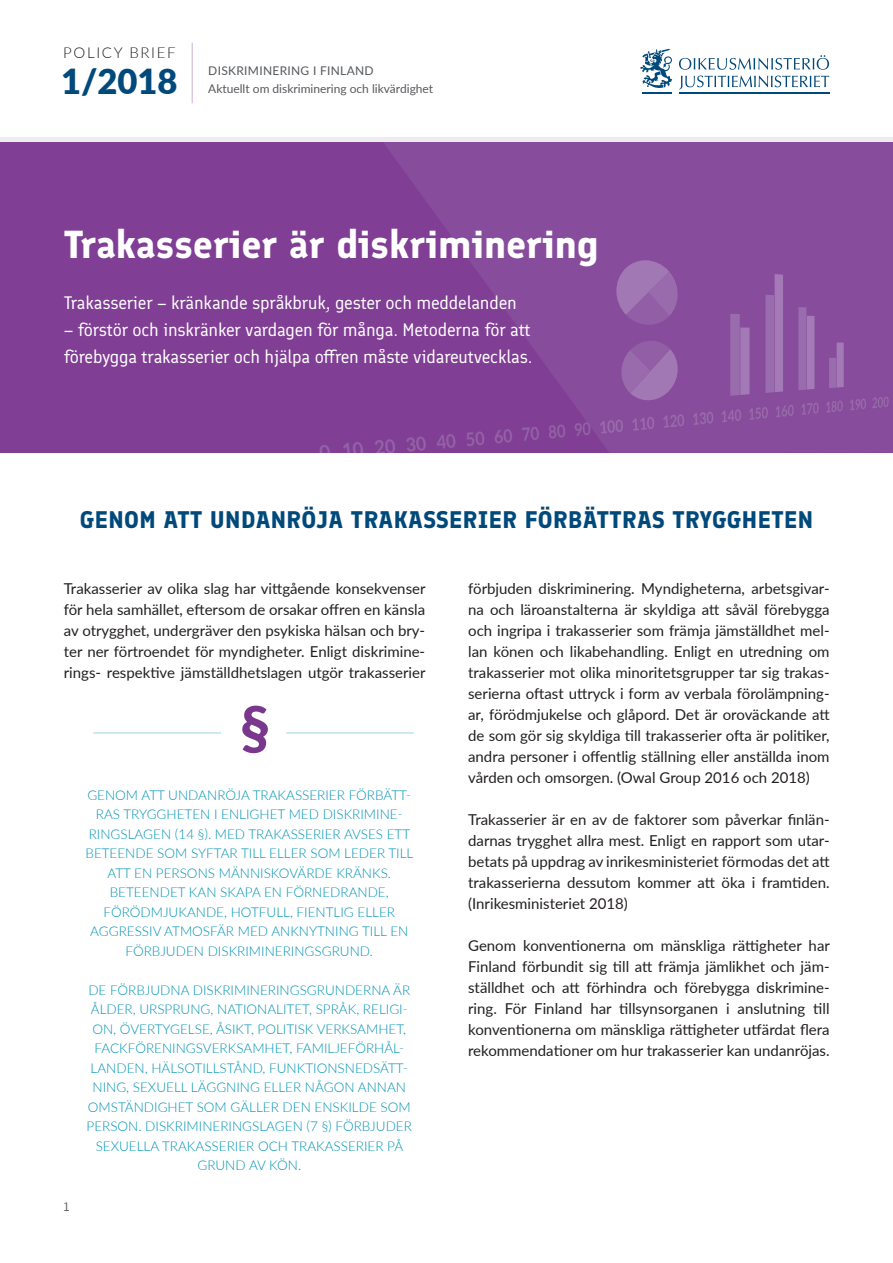
<style>
.page{position:relative;width:893px;height:1263px;background:#fff}
.page>*{position:absolute;margin:0;border:0;box-sizing:border-box;transform-origin:0 0}
.t1{font:900 60px "Lato";color:#79388e}
.t2{font:700 39px "Finlandica";color:#fff}
.t3{font:800 34.5px "Lato";color:#00497b}
.t4{font:700 24px "Finlandica";letter-spacing:.02em;color:#00497b}
.t5{font:18px/27px "Finlandica";letter-spacing:-.01em;color:#fff}
.t6{font:15px/21px "Lato";color:#231f20;text-align:justify}
.t7{font:300 15px "Lato";letter-spacing:.11em;color:#231f20}
.t8{font:300 13.5px/19.5px "Lato";color:#0094b4;text-align:center}
.t9{font:12px/18px "Lato";color:#55585c}
.t10{font:12px "Finlandica";color:#55585c}
</style>
<div class="page">
<div style="left:0;top:137px;width:893px;height:5px;background:#f0eaf3"></div>
<hr style="left:192px;top:43px;width:1px;height:60px;background:#79388e">
<svg style="left:640px;top:49px;width:32px;height:39px"></svg>
<svg style="left:679px;top:55px;width:150px;height:15px"></svg>
<hr style="left:643px;top:92px;width:29px;height:2px;background:#00497b">
<hr style="left:679px;top:92px;width:150px;height:2px;background:#00497b">
<svg style="left:679px;top:76px;width:150px;height:13px"></svg>
<hr style="left:93px;top:732px;width:128px;height:1px;background:#0094b4">
<hr style="left:286px;top:732px;width:128px;height:1px;background:#0094b4">
<div style="left:0;top:142px;width:319px;height:311px;background:#813e95"></div>
<img style="left:319px;top:142px;width:574px;height:311px">
<img style="left:730px;top:314px;width:10px;height:82px">
<img style="left:740px;top:327px;width:10px;height:68px">
<img style="left:765px;top:295px;width:9px;height:98px">
<img style="left:775px;top:274px;width:8px;height:118px">
<img style="left:798px;top:307px;width:8px;height:83px">
<img style="left:807px;top:316px;width:7px;height:74px">
<img style="left:829px;top:358px;width:7px;height:30px">
<img style="left:837px;top:342px;width:7px;height:46px">
<img style="left:613px;top:260px;width:56px;height:55px">
<img style="left:669px;top:272px;width:11px;height:44px">
<img style="left:648px;top:272px;width:21px;height:20px">
<img style="left:626px;top:316px;width:43px;height:12px">
<img style="left:626px;top:292px;width:43px;height:24px">
<img style="left:630px;top:349px;width:50px;height:55px">
<img style="left:618px;top:350px;width:12px;height:43px">
<img style="left:630px;top:371px;width:21px;height:22px">
<img style="left:630px;top:341px;width:40px;height:30px">
<svg style="left:651px;top:363px;width:7px;height:8px"></svg>
<p class="t7" style="left:63px;top:42px;width:114px">POLICY BRIEF</p>
<h3 class="t3" style="left:61px;top:55px;width:118px">1/2018</h3>
<p class="t9" style="left:208px;top:61px;width:226px">DISKRIMINERING I FINLAND<br>Aktuellt om diskriminering och likvärdighet</p>
<p class="t2" style="left:64px;top:220px;width:536px">Trakasserier är diskriminering</p>
<p class="t5" style="left:64px;top:290px;width:455px">Trakasserier – kränkande språkbruk, gester och meddelanden</p>
<p class="t5" style="left:64px;top:317px;width:470px">– förstör och inskränker vardagen för många. Metoderna för att förebygga trakasserier och hjälpa offren måste vidareutvecklas.</p>
<p class="t4" style="left:80px;top:505px;width:735px">GENOM ATT UNDANRÖJA TRAKASSERIER FÖRBÄTTRAS TRYGGHETEN</p>
<p class="t6" style="left:64px;top:577px;width:363px">Trakasserier av olika slag har vittgående konsekvenser för hela samhället, eftersom de orsakar offren en känsla av otrygghet, undergräver den psykiska hälsan och bry&shy;ter ner förtroendet för myndigheter. Enligt diskrimine&shy;rings- respektive jämställdhetslagen utgör trakasserier</p>
<p class="t1" style="left:240px;top:683px;width:32px">§</p>
<p class="t10" style="left:64px;top:1200px;width:7px">1</p>
<p class="t8" style="left:85px;top:785px;width:329px">GENOM ATT UNDANRÖJA TRAKASSERIER FÖRBÄTT-RAS TRYGGHETEN I ENLIGHET MED DISKRIMINE-RINGSLAGEN (14 §). MED TRAKASSERIER AVSES ETT BETEENDE SOM SYFTAR TILL ELLER SOM LEDER TILL ATT EN PERSONS MÄNNISKOVÄRDE KRÄNKS.<br>BETEENDET KAN SKAPA EN FÖRNEDRANDE, FÖRÖDMJUKANDE, HOTFULL, FIENTLIG ELLER AGGRESSIV ATMOSFÄR MED ANKNYTNING TILL EN FÖRBJUDEN DISKRIMINERINGSGRUND.</p>
<p class="t8" style="left:87px;top:980px;width:327px">DE FÖRBJUDNA DISKRIMINERINGSGRUNDERNA ÄR ÅLDER, URSPRUNG, NATIONALITET, SPRÅK, RELIGI-ON, ÖVERTYGELSE, ÅSIKT, POLITISK VERKSAMHET, FACKFÖRENINGSVERKSAMHET, FAMILJEFÖRHÅL-LANDEN, HÄLSOTILLSTÅND, FUNKTIONSNEDSÄTT-NING, SEXUELL LÄGGNING ELLER NÅGON ANNAN OMSTÄNDIGHET SOM GÄLLER DEN ENSKILDE SOM PERSON. DISKRIMINERINGSLAGEN (7 §) FÖRBJUDER SEXUELLA TRAKASSERIER OCH TRAKASSERIER PÅ GRUND AV KÖN.</p>
<p class="t6" style="left:468px;top:577px;width:363px">förbjuden diskriminering. Myndigheterna, arbetsgivar&shy;na och läroanstalterna är skyldiga att såväl förebygga och ingripa i trakasserier som främja jämställdhet mel&shy;lan könen och likabehandling. Enligt en utredning om trakasserier mot olika minoritetsgrupper tar sig trakas&shy;serierna oftast uttryck i form av verbala förolämpning&shy;ar, förödmjukelse och glåpord. Det är oroväckande att de som gör sig skyldiga till trakasserier ofta är politiker, andra personer i offentlig ställning eller anställda inom vården och omsorgen. (Owal Group 2016 och 2018)</p>
<p class="t6" style="left:468px;top:808px;width:363px">Trakasserier är en av de faktorer som påverkar finlän&shy;darnas trygghet allra mest. Enligt en rapport som utar&shy;betats på uppdrag av inrikesministeriet förmodas det att trakasserierna dessutom kommer att öka i framtiden. (Inrikesministeriet 2018)</p>
<p class="t6" style="left:468px;top:934px;width:363px">Genom konventionerna om mänskliga rättigheter har Finland förbundit sig till att främja jämlikhet och jäm&shy;ställdhet och att förhindra och förebygga diskrimine&shy;ring. För Finland har tillsynsorganen i anslutning till konventionerna om mänskliga rättigheter utfärdat flera rekommendationer om hur trakasserier kan undanröjas.</p>
</div>
